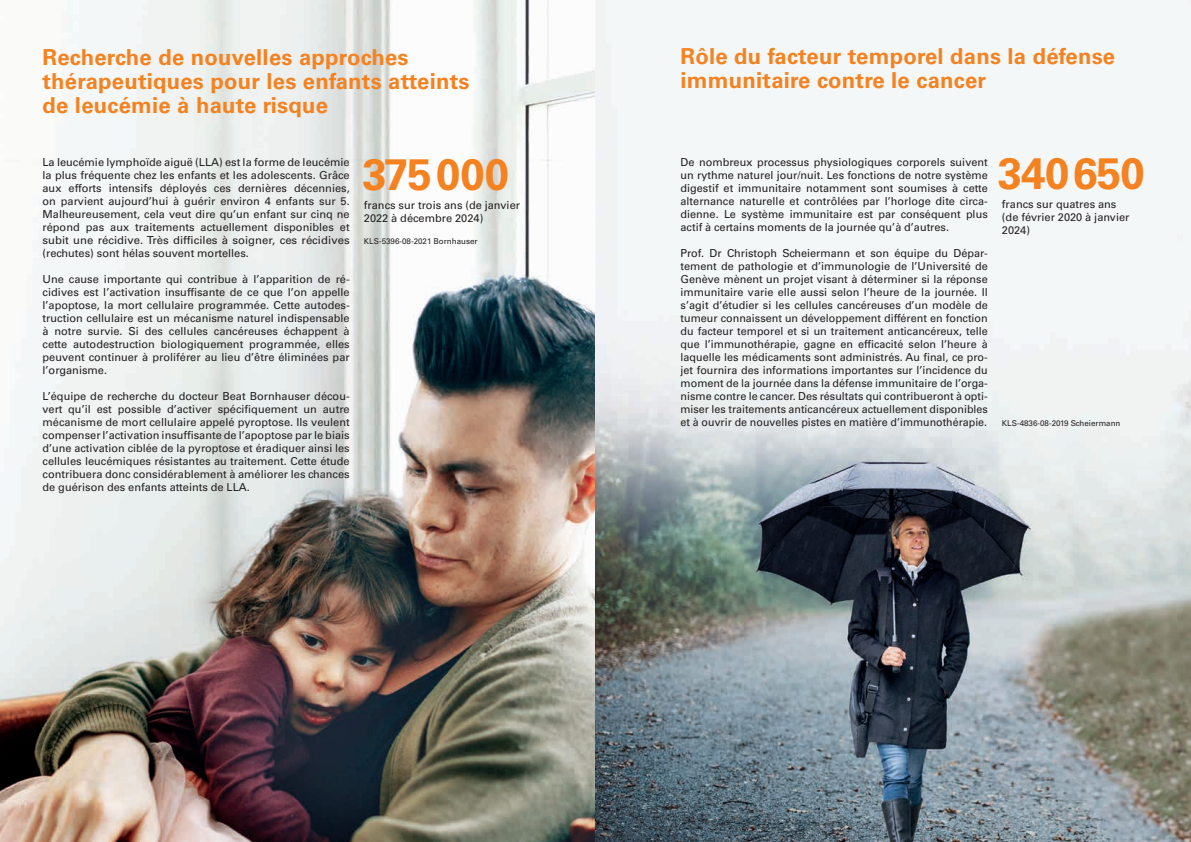
<style>
.page{position:relative;width:1191px;height:842px;background:#fff}
.page>*{position:absolute;margin:0;border:0;box-sizing:border-box;transform-origin:0 0}
.t1{font:700 44px "Univers LT Std";letter-spacing:-.02em;color:#f58220}
.t2{font:700 22px/24px "Univers LT Std";letter-spacing:.01em;color:#f58220}
.t3{font:11px/13px "Univers LT Std";color:#231f20;text-align:justify}
.t4{font:8px "Univers LT Std";color:#231f20}
</style>
<div class="page">
<img style="left:0;top:0;width:1191px;height:842px">
<h2 class="t2" style="left:43px;top:45px;width:428px">Recherche de nouvelles approches thérapeutiques pour les enfants atteints de leucémie à haute risque</h2>
<h2 class="t2" style="left:680px;top:45px;width:436px">Rôle du facteur temporel dans la défense immunitaire contre le cancer</h2>
<p class="t3" style="left:43px;top:156px;width:309px">La leucémie lymphoïde aiguë (LLA) est la forme de leucémie la plus fréquente chez les enfants et les adolescents. Grâce aux efforts intensifs déployés ces dernières décennies, on parvient aujourd’hui à guérir environ 4 enfants sur 5.<br>Malheureusement, cela veut dire qu’un enfant sur cinq ne répond pas aux traitements actuellement disponibles et subit une récidive. Très difficiles à soigner, ces récidives (rechutes) sont hélas souvent mortelles.</p>
<p class="t3" style="left:43px;top:273px;width:309px">Une cause importante qui contribue à l’apparition de ré&shy;cidives est l’activation insuffisante de ce que l’on appelle l’apoptose, la mort cellulaire programmée. Cette autodes&shy;truction cellulaire est un mécanisme naturel indispensable à notre survie. Si des cellules cancéreuses échappent à cette autodestruction biologiquement programmée, elles peuvent continuer à proliférer au lieu d’être éliminées par l’organisme.</p>
<p class="t3" style="left:43px;top:390px;width:309px">L’équipe de recherche du docteur Beat Bornhauser décou&shy;vert qu’il est possible d’activer spécifiquement un autre mécanisme de mort cellulaire appelé pyroptose. Ils veulent compenser l’activation insuffisante de l’apoptose par le biais d’une activation ciblée de la pyroptose et éradiquer ainsi les cellules leucémiques résistantes au traitement. Cette étude contribuera donc considérablement à améliorer les chances de guérison des enfants atteints de LLA.</p>
<h1 class="t1" style="left:362px;top:149px;width:148px">375000</h1>
<p class="t3" style="left:680px;top:156px;width:309px">De nombreux processus physiologiques corporels suivent un rythme naturel jour/nuit. Les fonctions de notre système digestif et immunitaire notamment sont soumises à cette alternance naturelle et contrôlées par l’horloge dite circa&shy;dienne. Le système immunitaire est par conséquent plus actif à certains moments de la journée qu’à d’autres.</p>
<p class="t3" style="left:680px;top:247px;width:309px">Prof. Dr Christoph Scheiermann et son équipe du Dépar&shy;tement de pathologie et d’immunologie de l’Université de Genève mènent un projet visant à déterminer si la réponse immunitaire varie elle aussi selon l’heure de la journée. Il s’agit d’étudier si les cellules cancéreuses d’un modèle de tumeur connaissent un développement différent en fonction du facteur temporel et si un traitement anticancéreux, telle que l’immunothérapie, gagne en efficacité selon l’heure à laquelle les médicaments sont administrés. Au final, ce pro&shy;jet fournira des informations importantes sur l’incidence du moment de la journée dans la défense immunitaire de l’orga&shy;nisme contre le cancer. Des résultats qui contribueront à opti&shy;miser les traitements anticancéreux actuellement disponibles et à ouvrir de nouvelles pistes en matière d’immunothérapie.</p>
<p class="t3" style="left:364px;top:199px;width:158px">francs sur trois ans (de janvier<br>2022 à décembre 2024)</p>
<p class="t4" style="left:364px;top:237px;width:115px">KLS-5396-08-2021 Bornhauser</p>
<h1 class="t1" style="left:997px;top:148px;width:149px">340650</h1>
<p class="t3" style="left:1002px;top:198px;width:129px;text-align:left">francs sur quatres ans (de février 2020 à janvier<br>2024)</p>
<p class="t4" style="left:1002px;top:418px;width:120px">KLS-4836-08-2019 Scheiermann</p>
</div>
